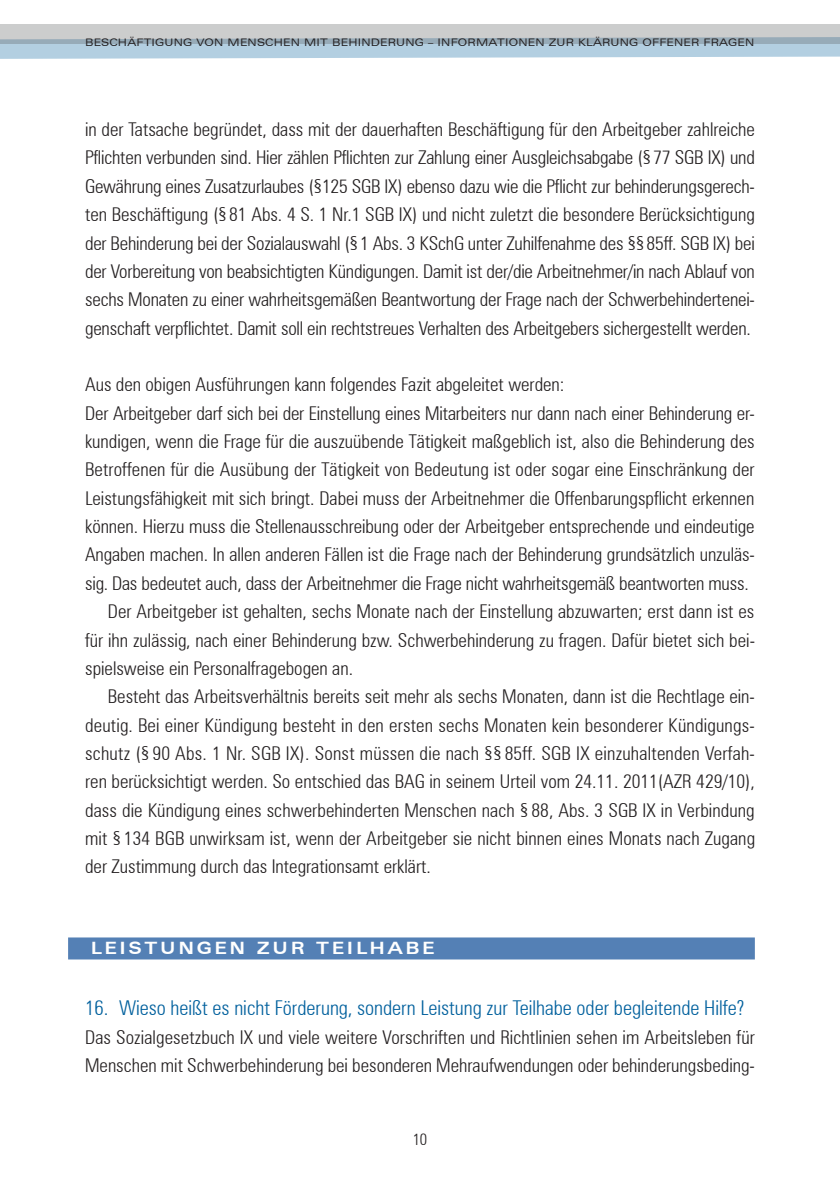
<style>
.page{position:relative;width:840px;height:1191px;background:#fff}
.page>*{position:absolute;margin:0;border:0;box-sizing:border-box;transform-origin:0 0}
.t1{font:300 condensed 20.4px "Zurich BT";color:#00609d}
.t2{font:300 condensed 19px/28.4px "Zurich BT";color:#231f20;text-align:justify}
.t3{font:700 expanded 17px "Zurich BT";letter-spacing:.16em;color:#fff}
.t4{font:300 condensed 16px "Zurich BT";color:#231f20}
.t5{font:expanded 10.4px "Zurich BT";letter-spacing:.02em;color:#231f20}
</style>
<div class="page">
<svg style="left:0;top:43px;width:839px;height:16px;background:#b7d0e0"></svg>
<svg style="left:0;top:24px;width:839px;height:19px;background:#bec4c7"></svg>
<div style="left:68px;top:937px;width:686px;height:22px;background:#5480b5"></div>
<p class="t5" style="left:85px;top:37px;width:670px">BESCHÄFTIGUNG VON MENSCHEN MIT BEHINDERUNG – INFORMATIONEN ZUR KLÄRUNG OFFENER FRAGEN</p>
<p class="t2" style="left:85px;top:115px;width:671px">in der Tatsache begründet, dass mit der dauerhaften Beschäftigung für den Arbeitgeber zahlreiche Pflichten verbunden sind. Hier zählen Pflichten zur Zahlung einer Ausgleichsabgabe (§77 SGB IX) und Gewährung eines Zusatzurlaubes (§125 SGB IX) ebenso dazu wie die Pflicht zur behinderungsgerech&shy;ten Beschäftigung (§ 81 Abs. 4 S. 1 Nr.1 SGB IX) und nicht zuletzt die besondere Berücksichtigung der Behinderung bei der Sozialauswahl (§1 Abs. 3 KSchG unter Zuhilfenahme des §§85ff. SGB IX) bei der Vorbereitung von beabsichtigten Kündigungen. Damit ist der/die Arbeitnehmer/in nach Ablauf von sechs Monaten zu einer wahrheitsgemäßen Beantwortung der Frage nach der Schwerbehindertenei&shy;genschaft verpflichtet. Damit soll ein rechtstreues Verhalten des Arbeitgebers sichergestellt werden.</p>
<p class="t2" style="left:85px;top:370px;width:480px">Aus den obigen Ausführungen kann folgendes Fazit abgeleitet werden:</p>
<p class="t2" style="left:85px;top:398px;width:670px">Der Arbeitgeber darf sich bei der Einstellung eines Mitarbeiters nur dann nach einer Behinderung er-</p>
<p class="t2" style="left:85px;top:427px;width:670px">kundigen, wenn die Frage für die auszuübende Tätigkeit maßgeblich ist, also die Behinderung des</p>
<p class="t2" style="left:85px;top:455px;width:670px">Betroffenen für die Ausübung der Tätigkeit von Bedeutung ist oder sogar eine Einschränkung der</p>
<p class="t2" style="left:85px;top:483px;width:670px">Leistungsfähigkeit mit sich bringt. Dabei muss der Arbeitnehmer die Offenbarungspflicht erkennen</p>
<p class="t2" style="left:85px;top:512px;width:670px">können. Hierzu muss die Stellenausschreibung oder der Arbeitgeber entsprechende und eindeutige</p>
<p class="t2" style="left:85px;top:540px;width:670px">Angaben machen. In allen anderen Fällen ist die Frage nach der Behinderung grundsätzlich unzuläs-</p>
<p class="t2" style="left:85px;top:569px;width:664px">sig. Das bedeutet auch, dass der Arbeitnehmer die Frage nicht wahrheitsgemäß beantworten muss.</p>
<p class="t2" style="left:108px;top:597px;width:647px">Der Arbeitgeber ist gehalten, sechs Monate nach der Einstellung abzuwarten; erst dann ist es</p>
<p class="t2" style="left:85px;top:625px;width:671px">für ihn zulässig, nach einer Behinderung bzw. Schwerbehinderung zu fragen. Dafür bietet sich bei-</p>
<p class="t2" style="left:85px;top:654px;width:269px">spielsweise ein Personalfragebogen an.</p>
<p class="t2" style="left:108px;top:682px;width:648px">Besteht das Arbeitsverhältnis bereits seit mehr als sechs Monaten, dann ist die Rechtlage ein-</p>
<p class="t2" style="left:85px;top:710px;width:670px">deutig. Bei einer Kündigung besteht in den ersten sechs Monaten kein besonderer Kündigungs-</p>
<p class="t2" style="left:85px;top:739px;width:671px">schutz (§ 90 Abs. 1 Nr. SGB IX). Sonst müssen die nach §§ 85ff. SGB IX einzuhaltenden Verfah-</p>
<p class="t2" style="left:85px;top:767px;width:670px">ren berücksichtigt werden. So entschied das BAG in seinem Urteil vom 24.11. 2011(AZR 429/10),</p>
<p class="t2" style="left:85px;top:795px;width:670px">dass die Kündigung eines schwerbehinderten Menschen nach § 88, Abs. 3 SGB IX in Verbindung</p>
<p class="t2" style="left:85px;top:824px;width:671px">mit § 134 BGB unwirksam ist, wenn der Arbeitgeber sie nicht binnen eines Monats nach Zugang</p>
<p class="t2" style="left:85px;top:852px;width:347px">der Zustimmung durch das Integrationsamt erklärt.</p>
<p class="t3" style="left:91px;top:938px;width:345px">LEISTUNGEN ZUR TEILHABE</p>
<p class="t1" style="left:85px;top:995px;width:660px">16. Wieso heißt es nicht Förderung, sondern Leistung zur Teilhabe oder begleitende Hilfe?</p>
<p class="t2" style="left:85px;top:1022px;width:670px">Das Sozialgesetzbuch IX und viele weitere Vorschriften und Richtlinien sehen im Arbeitsleben für<br>Menschen mit Schwerbehinderung bei besonderen Mehraufwendungen oder behinderungsbeding-</p>
<p class="t4" style="left:412px;top:1129px;width:16px">10</p>
</div>
